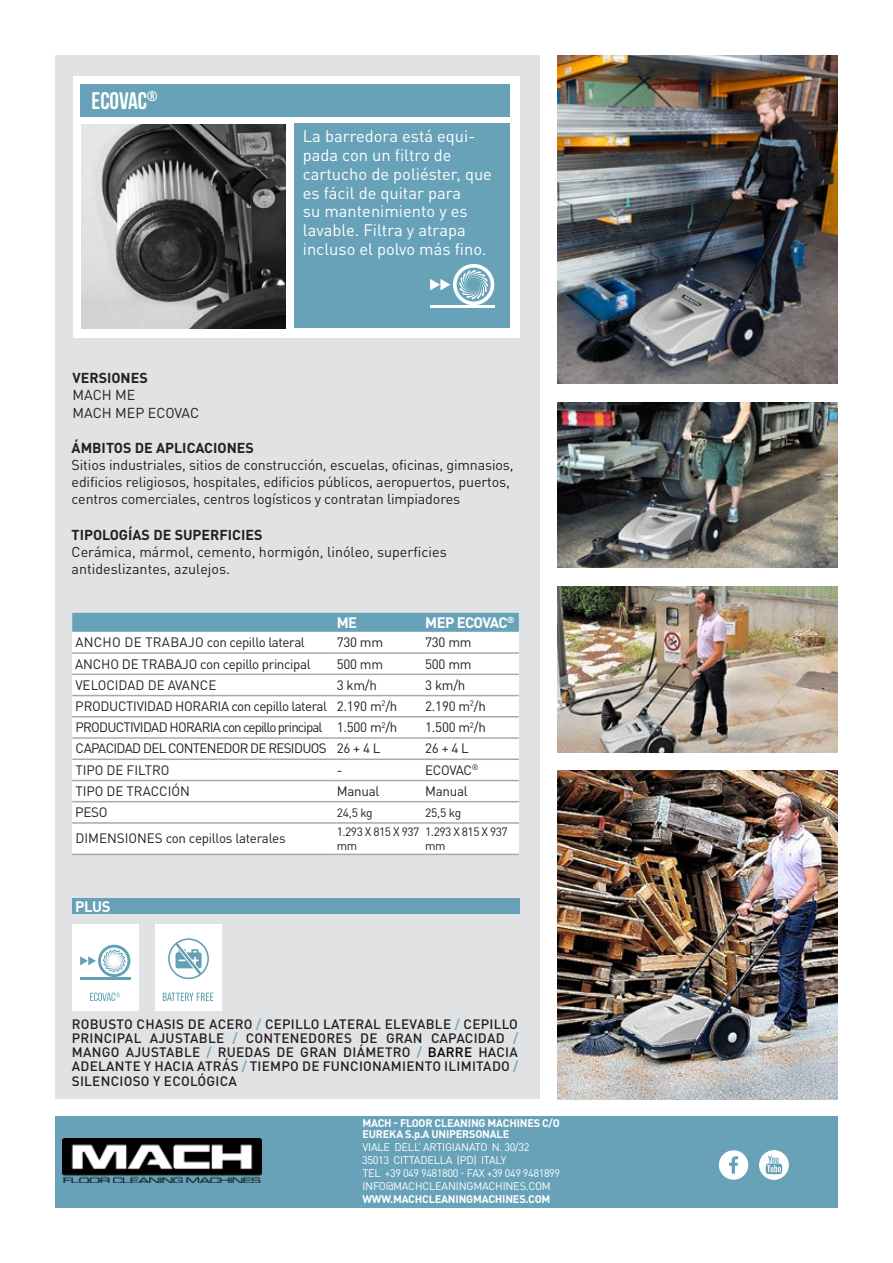
<style>
.page{position:relative;width:893px;height:1263px;background:#fff}
.page>*{position:absolute;margin:0;border:0;box-sizing:border-box;transform-origin:0 0}
.t1{font:700 24px "Bebas Neue";color:#fff}
.t2{font:16.5px/18.8px "DIN Pro";color:#fff}
.t3{font:700 15px "DIN Pro";letter-spacing:-.04em;color:#fff}
.t4{font:14.25px/17.1px "DIN Pro";letter-spacing:-.01em;color:#231f20}
.t5{font:700 14.25px "DIN Pro";color:#231f20}
.t6{font:13.5px "DIN Pro";letter-spacing:-.02em;color:#231f20}
.t7{font:500 13.5px/14.2px "DIN Pro";letter-spacing:.02em;color:#231f20;text-align:justify}
.t8{font:13.5px "DIN Pro";letter-spacing:-.06em;color:#231f20}
.t9{font:13.5px "DIN Pro";color:#231f20}
.t10{font:13.5px "DIN Pro";letter-spacing:-.05em;color:#231f20}
.t11{font:12px/14.4px "DIN Pro";letter-spacing:-.04em;color:#231f20}
.t12{font:10.95px/13.2px "DIN Pro";letter-spacing:-.02em;color:#fff}
.t13{font:700 10.95px/10.4px "DIN Pro";letter-spacing:-.02em;color:#fff}
.s1{color:#68a2b8}
.s2{color:#000001}
</style>
<div class="page">
<div style="left:55px;top:55px;width:484px;height:1044px;background:#e1e2e4"></div>
<div style="left:55px;top:1116px;width:783px;height:91px;background:#68a2b8"></div>
<div style="left:73px;top:76px;width:447px;height:261px;background:#fff"></div>
<img style="left:63px;top:1138px;width:198px;height:45px">
<div style="left:155px;top:924px;width:66px;height:87px;background:#fff"></div>
<svg style="left:168px;top:938px;width:41px;height:42px"></svg>
<svg style="left:163px;top:993px;width:50px;height:8px"></svg>
<div style="left:72px;top:924px;width:67px;height:87px;background:#fff"></div>
<hr style="left:80px;top:977px;width:50px;height:2px;background:#62a0b4">
<svg style="left:80px;top:945px;width:50px;height:32px"></svg>
<svg style="left:90px;top:992px;width:30px;height:9px"></svg>
<div style="left:72px;top:898px;width:448px;height:16px;background:#68a2b8"></div>
<div style="left:719px;top:1150px;width:29px;height:30px;background:#fff;border-radius:50%"></div>
<svg style="left:729px;top:1156px;width:9px;height:18px"></svg>
<div style="left:759px;top:1150px;width:30px;height:30px;background:#fff;border-radius:50%"></div>
<svg style="left:766px;top:1156px;width:16px;height:18px"></svg>
<img style="left:81px;top:124px;width:204px;height:204px">
<img style="left:557px;top:55px;width:281px;height:328px">
<img style="left:557px;top:402px;width:281px;height:166px">
<img style="left:557px;top:586px;width:281px;height:167px">
<img style="left:557px;top:771px;width:281px;height:328px">
<div style="left:81px;top:84px;width:429px;height:33px;background:#68a2b8"></div>
<div style="left:294px;top:123px;width:216px;height:204px;background:#68a2b8"></div>
<svg style="left:430px;top:264px;width:65px;height:44px"></svg>
<div style="left:72px;top:613px;width:447px;height:242px;background:#fff"></div>
<div style="left:72px;top:613px;width:447px;height:19px;background:#68a2b8"></div>
<hr style="left:72px;top:652px;width:257px;height:2px;background:#a8a9ad">
<svg style="left:329px;top:652px;width:8px;height:2px"></svg>
<hr style="left:337px;top:652px;width:88px;height:2px;background:#a8a9ad">
<hr style="left:425px;top:652px;width:94px;height:2px;background:#a8a9ad">
<hr style="left:72px;top:673px;width:257px;height:2px;background:#a8a9ad">
<svg style="left:329px;top:673px;width:8px;height:2px"></svg>
<hr style="left:337px;top:673px;width:88px;height:2px;background:#a8a9ad">
<hr style="left:425px;top:673px;width:94px;height:2px;background:#a8a9ad">
<hr style="left:72px;top:695px;width:257px;height:1px;background:#a8a9ad">
<hr style="left:337px;top:695px;width:88px;height:1px;background:#a8a9ad">
<hr style="left:425px;top:695px;width:94px;height:1px;background:#a8a9ad">
<hr style="left:72px;top:716px;width:257px;height:1px;background:#a8a9ad">
<hr style="left:337px;top:716px;width:88px;height:1px;background:#a8a9ad">
<hr style="left:425px;top:716px;width:94px;height:1px;background:#a8a9ad">
<hr style="left:72px;top:737px;width:257px;height:2px;background:#a8a9ad">
<svg style="left:329px;top:737px;width:8px;height:2px"></svg>
<hr style="left:337px;top:737px;width:88px;height:2px;background:#a8a9ad">
<hr style="left:425px;top:737px;width:94px;height:2px;background:#a8a9ad">
<hr style="left:72px;top:758px;width:257px;height:2px;background:#a8a9ad">
<svg style="left:329px;top:758px;width:8px;height:2px"></svg>
<hr style="left:337px;top:758px;width:88px;height:2px;background:#a8a9ad">
<hr style="left:425px;top:758px;width:94px;height:2px;background:#a8a9ad">
<hr style="left:72px;top:780px;width:257px;height:1px;background:#a8a9ad">
<hr style="left:337px;top:780px;width:88px;height:1px;background:#a8a9ad">
<hr style="left:425px;top:780px;width:94px;height:1px;background:#a8a9ad">
<hr style="left:72px;top:801px;width:257px;height:1px;background:#a8a9ad">
<hr style="left:337px;top:801px;width:88px;height:1px;background:#a8a9ad">
<hr style="left:425px;top:801px;width:94px;height:1px;background:#a8a9ad">
<hr style="left:72px;top:822px;width:257px;height:2px;background:#a8a9ad">
<svg style="left:329px;top:822px;width:8px;height:2px"></svg>
<hr style="left:337px;top:822px;width:88px;height:2px;background:#a8a9ad">
<hr style="left:425px;top:822px;width:94px;height:2px;background:#a8a9ad">
<hr style="left:72px;top:854px;width:257px;height:1px;background:#a8a9ad">
<hr style="left:337px;top:854px;width:88px;height:1px;background:#a8a9ad">
<hr style="left:425px;top:854px;width:94px;height:1px;background:#a8a9ad">
<h1 class="t1" style="left:92px;top:88px;width:67px">ECOVAC<sup>®</sup></h1>
<p class="t5" style="left:72px;top:366px;width:77px">VERSIONES</p>
<p class="t4" style="left:72px;top:385px;width:128px">MACH ME<br>MACH MEP ECOVAC</p>
<p class="t2" style="left:303px;top:125px;width:191px">La barredora está equi&shy;pada con un filtro de cartucho de poliéster, que es fácil de quitar para<br>su mantenimiento y es lavable. Filtra y atrapa incluso el polvo más fino.</p>
<p class="t5" style="left:72px;top:436px;width:184px">ÁMBITOS DE APLICACIONES</p>
<p class="t4" style="left:72px;top:455px;width:443px">Sitios industriales, sitios de construcción, escuelas, oficinas, gimnasios, edificios religiosos, hospitales, edificios públicos, aeropuertos, puertos, centros comerciales, centros logísticos y contratan limpiadores</p>
<p class="t5" style="left:72px;top:523px;width:192px">TIPOLOGÍAS DE SUPERFICIES</p>
<p class="t4" style="left:72px;top:542px;width:377px">Cerámica, mármol, cemento, hormigón, linóleo, superficies antideslizantes, azulejos.</p>
<p class="t3" style="left:337px;top:610px;width:22px">ME</p>
<p class="t3" style="left:425px;top:610px;width:91px">MEP ECOVAC<sup>®</sup></p>
<p class="t6" style="left:75px;top:632px;width:231px">ANCHO DE TRABAJO con cepillo lateral</p>
<p class="t6" style="left:337px;top:632px;width:48px">730 mm</p>
<p class="t6" style="left:425px;top:632px;width:48px">730 mm</p>
<p class="t6" style="left:75px;top:653px;width:237px">ANCHO DE TRABAJO con cepillo principal</p>
<p class="t6" style="left:337px;top:653px;width:48px">500 mm</p>
<p class="t6" style="left:425px;top:653px;width:48px">500 mm</p>
<p class="t9" style="left:75px;top:674px;width:143px">VELOCIDAD DE AVANCE</p>
<p class="t6" style="left:337px;top:674px;width:42px">3 km/h</p>
<p class="t6" style="left:425px;top:674px;width:42px">3 km/h</p>
<p class="t6" style="left:75px;top:695px;width:324px">PRODUCTIVIDAD HORARIA con cepillo lateral 2.190 m<sup>2</sup>/h</p>
<p class="t6" style="left:425px;top:695px;width:62px">2.190 m<sup>2</sup>/h</p>
<p class="t8" style="left:75px;top:717px;width:324px">PRODUCTIVIDAD HORARIA con cepillo principal 1.500 m<sup>2</sup>/h</p>
<p class="t6" style="left:425px;top:717px;width:62px">1.500 m<sup>2</sup>/h</p>
<p class="t10" style="left:75px;top:738px;width:307px">CAPACIDAD DEL CONTENEDOR DE RESIDUOS 26 + 4 L</p>
<p class="t6" style="left:425px;top:738px;width:45px">26 + 4 L</p>
<p class="t9" style="left:75px;top:759px;width:96px">TIPO DE FILTRO</p>
<p class="t6" style="left:337px;top:759px;width:7px">-</p>
<p class="t6" style="left:425px;top:759px;width:55px">ECOVAC<sup>®</sup></p>
<p class="t9" style="left:75px;top:780px;width:116px">TIPO DE TRACCIÓN</p>
<p class="t6" style="left:337px;top:780px;width:44px">Manual</p>
<p class="t6" style="left:425px;top:780px;width:44px">Manual</p>
<p class="t6" style="left:75px;top:802px;width:34px">PESO</p>
<p class="t11" style="left:337px;top:804px;width:37px">24,5 kg</p>
<p class="t11" style="left:425px;top:804px;width:37px">25,5 kg</p>
<p class="t6" style="left:75px;top:828px;width:212px">DIMENSIONES con cepillos laterales</p>
<p class="t11" style="left:337px;top:823px;width:84px">1.293 X 815 X 937 mm</p>
<p class="t11" style="left:425px;top:823px;width:84px">1.293 X 815 X 937 mm</p>
<p class="t3" style="left:75px;top:893px;width:37px">PLUS</p>
<p class="t7" style="left:72px;top:1015px;width:448px">ROBUSTO CHASIS DE ACERO <span class="s1">/</span> CEPILLO LATERAL ELEVABLE <span class="s1">/</span> CEPILLO PRINCIPAL AJUSTABLE <span class="s1">/</span> CONTENEDORES DE GRAN CAPACIDAD <span class="s1">/ </span>MANGO AJUSTABLE <span class="s1">/</span> RUEDAS DE GRAN DIÁMETRO <span class="s1">/</span> <span class="s2">BARRE</span> HACIA ADELANTE Y HACIA ATRÁS <span class="s1">/</span> TIEMPO DE FUNCIONAMIENTO ILIMITADO <span class="s1">/ </span>SILENCIOSO Y ECOLÓGICA</p>
<p class="t13" style="left:362px;top:1117px;width:199px">MACH - FLOOR CLEANING MACHINES C/O<br>EUREKA S.p.A UNIPERSONALE</p>
<p class="t12" style="left:362px;top:1139px;width:199px">VIALE DELL’ ARTIGIANATO N. 30/32<br>35013 CITTADELLA (PD) ITALY<br>TEL +39 049 9481800 - FAX +39 049 9481899<br>INFO@MACHCLEANINGMACHINES.COM</p>
<p class="t13" style="left:362px;top:1193px;width:190px">WWW.MACHCLEANINGMACHINES.COM</p>
</div>
